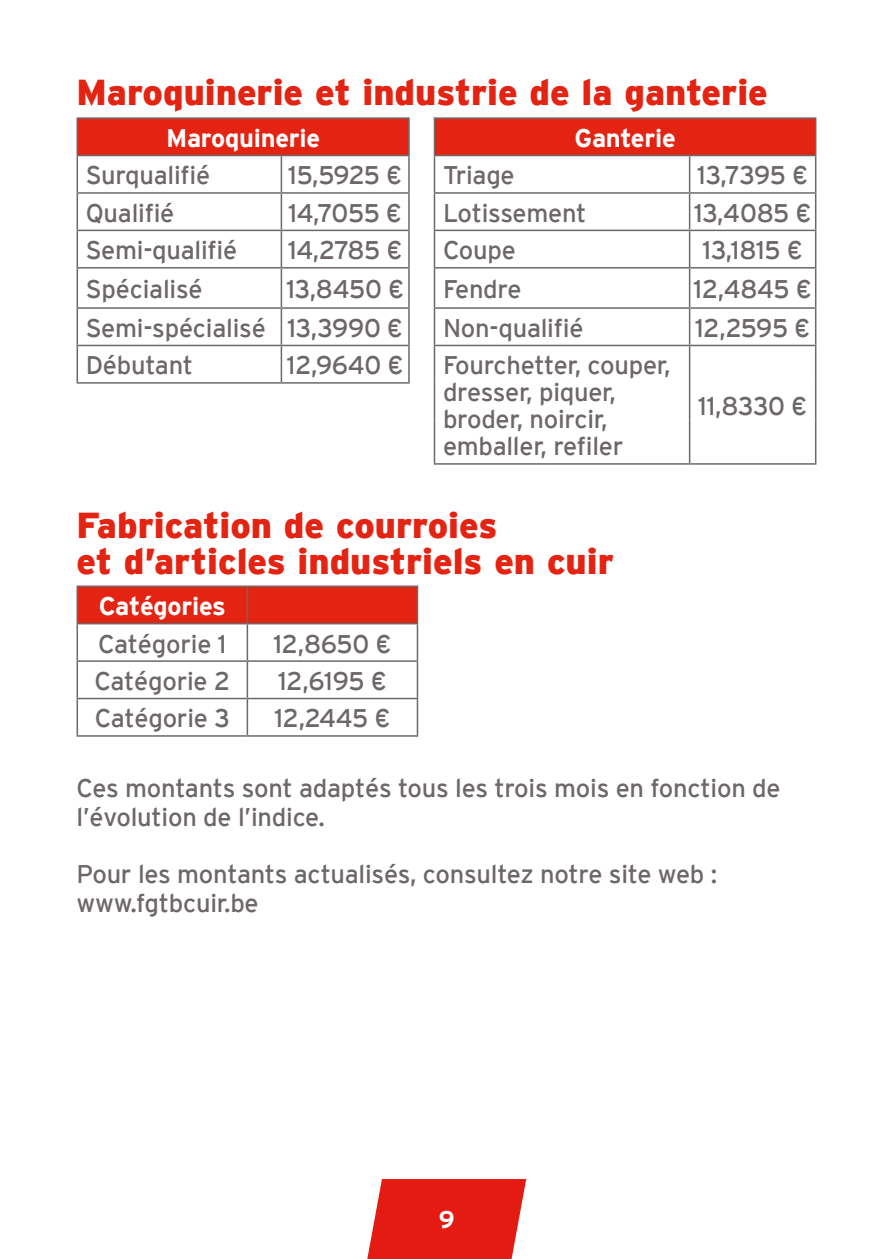
<style>
.page{position:relative;width:893px;height:1259px;background:#fff}
.page>*{position:absolute;margin:0;border:0;box-sizing:border-box;transform-origin:0 0}
.t1{font:900 36px/36px "Interstate";color:#e42413}
.t2{font:25.5px/27px "Interstate";letter-spacing:-.01em;color:#6d6768}
.t3{font:700 25.5px "Interstate";letter-spacing:-.01em;color:#fff}
.t4{font:700 24px "Interstate";color:#fff}
</style>
<div class="page">
<div style="left:78px;top:118px;width:737px;height:37px;background:#e42413"></div>
<hr style="left:77px;top:117px;width:204px;height:2px;background:#6d6768">
<hr style="left:77px;top:119px;width:1px;height:36px;background:#6d6768">
<hr style="left:281px;top:117px;width:129px;height:2px;background:#6d6768">
<hr style="left:408px;top:119px;width:2px;height:36px;background:#6d6768">
<hr style="left:434px;top:117px;width:256px;height:2px;background:#6d6768">
<hr style="left:434px;top:119px;width:1px;height:36px;background:#6d6768">
<hr style="left:690px;top:117px;width:126px;height:2px;background:#6d6768">
<hr style="left:815px;top:119px;width:1px;height:36px;background:#6d6768">
<hr style="left:77px;top:155px;width:204px;height:1px;background:#6d6768">
<hr style="left:77px;top:156px;width:1px;height:36px;background:#6d6768">
<hr style="left:281px;top:155px;width:129px;height:1px;background:#6d6768">
<hr style="left:281px;top:156px;width:1px;height:36px;background:#6d6768">
<hr style="left:408px;top:156px;width:2px;height:36px;background:#6d6768">
<hr style="left:434px;top:155px;width:256px;height:1px;background:#6d6768">
<hr style="left:434px;top:156px;width:1px;height:36px;background:#6d6768">
<hr style="left:690px;top:155px;width:126px;height:1px;background:#6d6768">
<hr style="left:689px;top:156px;width:1px;height:36px;background:#6d6768">
<hr style="left:815px;top:156px;width:1px;height:36px;background:#6d6768">
<hr style="left:77px;top:192px;width:204px;height:2px;background:#6d6768">
<hr style="left:77px;top:194px;width:1px;height:36px;background:#6d6768">
<hr style="left:281px;top:192px;width:129px;height:2px;background:#6d6768">
<hr style="left:281px;top:194px;width:1px;height:36px;background:#6d6768">
<hr style="left:408px;top:194px;width:2px;height:36px;background:#6d6768">
<hr style="left:434px;top:192px;width:256px;height:2px;background:#6d6768">
<hr style="left:434px;top:194px;width:1px;height:36px;background:#6d6768">
<hr style="left:690px;top:192px;width:126px;height:2px;background:#6d6768">
<hr style="left:689px;top:194px;width:1px;height:36px;background:#6d6768">
<hr style="left:815px;top:194px;width:1px;height:36px;background:#6d6768">
<hr style="left:77px;top:230px;width:204px;height:1px;background:#6d6768">
<hr style="left:77px;top:231px;width:1px;height:36px;background:#6d6768">
<hr style="left:281px;top:230px;width:129px;height:1px;background:#6d6768">
<hr style="left:281px;top:231px;width:1px;height:36px;background:#6d6768">
<hr style="left:408px;top:231px;width:2px;height:36px;background:#6d6768">
<hr style="left:434px;top:230px;width:256px;height:1px;background:#6d6768">
<hr style="left:434px;top:231px;width:1px;height:36px;background:#6d6768">
<hr style="left:690px;top:230px;width:126px;height:1px;background:#6d6768">
<hr style="left:689px;top:231px;width:1px;height:36px;background:#6d6768">
<hr style="left:815px;top:231px;width:1px;height:36px;background:#6d6768">
<hr style="left:77px;top:267px;width:204px;height:1px;background:#6d6768">
<hr style="left:77px;top:268px;width:1px;height:39px;background:#6d6768">
<hr style="left:281px;top:267px;width:129px;height:1px;background:#6d6768">
<hr style="left:281px;top:268px;width:1px;height:39px;background:#6d6768">
<hr style="left:408px;top:268px;width:2px;height:39px;background:#6d6768">
<hr style="left:434px;top:267px;width:256px;height:1px;background:#6d6768">
<hr style="left:434px;top:268px;width:1px;height:39px;background:#6d6768">
<hr style="left:690px;top:267px;width:126px;height:1px;background:#6d6768">
<hr style="left:689px;top:268px;width:1px;height:39px;background:#6d6768">
<hr style="left:815px;top:268px;width:1px;height:39px;background:#6d6768">
<hr style="left:77px;top:307px;width:204px;height:2px;background:#6d6768">
<hr style="left:77px;top:309px;width:1px;height:36px;background:#6d6768">
<hr style="left:281px;top:307px;width:129px;height:2px;background:#6d6768">
<hr style="left:281px;top:309px;width:1px;height:36px;background:#6d6768">
<hr style="left:408px;top:309px;width:2px;height:36px;background:#6d6768">
<hr style="left:434px;top:307px;width:256px;height:2px;background:#6d6768">
<hr style="left:434px;top:309px;width:1px;height:36px;background:#6d6768">
<hr style="left:690px;top:307px;width:126px;height:2px;background:#6d6768">
<hr style="left:689px;top:309px;width:1px;height:36px;background:#6d6768">
<hr style="left:815px;top:309px;width:1px;height:36px;background:#6d6768">
<hr style="left:77px;top:345px;width:204px;height:1px;background:#6d6768">
<hr style="left:77px;top:346px;width:1px;height:36px;background:#6d6768">
<hr style="left:281px;top:345px;width:129px;height:1px;background:#6d6768">
<hr style="left:281px;top:346px;width:1px;height:36px;background:#6d6768">
<hr style="left:408px;top:346px;width:2px;height:36px;background:#6d6768">
<hr style="left:434px;top:345px;width:256px;height:1px;background:#6d6768">
<hr style="left:434px;top:346px;width:1px;height:37px;background:#6d6768">
<hr style="left:690px;top:345px;width:126px;height:1px;background:#6d6768">
<hr style="left:689px;top:346px;width:1px;height:37px;background:#6d6768">
<hr style="left:815px;top:346px;width:1px;height:37px;background:#6d6768">
<hr style="left:77px;top:382px;width:204px;height:2px;background:#6d6768">
<hr style="left:281px;top:382px;width:129px;height:2px;background:#6d6768">
<hr style="left:434px;top:383px;width:1px;height:37px;background:#6d6768">
<hr style="left:689px;top:383px;width:1px;height:37px;background:#6d6768">
<hr style="left:815px;top:383px;width:1px;height:37px;background:#6d6768">
<hr style="left:434px;top:420px;width:1px;height:43px;background:#6d6768">
<hr style="left:689px;top:420px;width:1px;height:43px;background:#6d6768">
<hr style="left:815px;top:420px;width:1px;height:43px;background:#6d6768">
<hr style="left:434px;top:463px;width:256px;height:2px;background:#6d6768">
<hr style="left:690px;top:463px;width:126px;height:2px;background:#6d6768">
<div style="left:78px;top:587px;width:339px;height:36px;background:#e42413"></div>
<hr style="left:77px;top:585px;width:170px;height:2px;background:#6d6768">
<hr style="left:77px;top:587px;width:1px;height:36px;background:#6d6768">
<hr style="left:247px;top:585px;width:171px;height:2px;background:#6d6768">
<hr style="left:247px;top:587px;width:1px;height:36px;background:#6d6768">
<hr style="left:417px;top:587px;width:1px;height:36px;background:#6d6768">
<hr style="left:77px;top:623px;width:170px;height:1px;background:#6d6768">
<hr style="left:77px;top:624px;width:1px;height:36px;background:#6d6768">
<hr style="left:247px;top:623px;width:171px;height:1px;background:#6d6768">
<hr style="left:247px;top:624px;width:1px;height:36px;background:#6d6768">
<hr style="left:417px;top:624px;width:1px;height:36px;background:#6d6768">
<hr style="left:77px;top:660px;width:170px;height:2px;background:#6d6768">
<hr style="left:77px;top:662px;width:1px;height:36px;background:#6d6768">
<hr style="left:247px;top:660px;width:171px;height:2px;background:#6d6768">
<hr style="left:247px;top:662px;width:1px;height:36px;background:#6d6768">
<hr style="left:417px;top:662px;width:1px;height:36px;background:#6d6768">
<hr style="left:77px;top:698px;width:170px;height:1px;background:#6d6768">
<hr style="left:77px;top:699px;width:1px;height:36px;background:#6d6768">
<hr style="left:247px;top:698px;width:171px;height:1px;background:#6d6768">
<hr style="left:247px;top:699px;width:1px;height:36px;background:#6d6768">
<hr style="left:417px;top:699px;width:1px;height:36px;background:#6d6768">
<hr style="left:77px;top:735px;width:170px;height:1px;background:#6d6768">
<hr style="left:247px;top:735px;width:171px;height:1px;background:#6d6768">
<svg style="left:367px;top:1179px;width:159px;height:80px;background:#e63028"></svg>
<h1 class="t1" style="left:77px;top:74px;width:693px">Maroquinerie et industrie de la ganterie</h1>
<p class="t3" style="left:166px;top:124px;width:156px">Maroquinerie</p>
<p class="t3" style="left:574px;top:124px;width:103px">Ganterie</p>
<p class="t2" style="left:86px;top:162px;width:126px">Surqualifié</p>
<p class="t2" style="left:288px;top:162px;width:115px">15,5925 €</p>
<p class="t2" style="left:443px;top:162px;width:73px">Triage</p>
<p class="t2" style="left:697px;top:162px;width:112px">13,7395 €</p>
<p class="t2" style="left:86px;top:199px;width:90px">Qualifié</p>
<p class="t2" style="left:288px;top:199px;width:115px">14,7055 €</p>
<p class="t2" style="left:443px;top:199px;width:145px">Lotissement</p>
<p class="t2" style="left:694px;top:199px;width:119px">13,4085 €</p>
<p class="t2" style="left:86px;top:237px;width:153px">Semi-qualifié</p>
<p class="t2" style="left:288px;top:237px;width:116px">14,2785 €</p>
<p class="t2" style="left:443px;top:237px;width:74px">Coupe</p>
<p class="t2" style="left:702px;top:237px;width:102px">13,1815 €</p>
<p class="t2" style="left:86px;top:275px;width:118px">Spécialisé</p>
<p class="t2" style="left:286px;top:275px;width:119px">13,8450 €</p>
<p class="t2" style="left:443px;top:275px;width:80px">Fendre</p>
<p class="t2" style="left:693px;top:275px;width:120px">12,4845 €</p>
<p class="t2" style="left:86px;top:314px;width:319px">Semi-spécialisé 13,3990 €</p>
<p class="t2" style="left:443px;top:314px;width:142px">Non-qualifié</p>
<p class="t2" style="left:695px;top:314px;width:117px">12,2595 €</p>
<p class="t2" style="left:86px;top:352px;width:109px">Débutant</p>
<p class="t2" style="left:287px;top:352px;width:118px">12,9640 €</p>
<p class="t2" style="left:443px;top:352px;width:229px">Fourchetter, couper, dresser, piquer, broder, noircir, emballer, refiler</p>
<p class="t2" style="left:698px;top:392px;width:110px">11,8330 €</p>
<h1 class="t1" style="left:77px;top:506px;width:539px">Fabrication de courroies<br>et d’articles industriels en cuir</h1>
<p class="t3" style="left:99px;top:592px;width:129px">Catégories</p>
<p class="t2" style="left:98px;top:630px;width:130px">Catégorie 1</p>
<p class="t2" style="left:273px;top:630px;width:119px">12,8650 €</p>
<p class="t2" style="left:94px;top:667px;width:137px">Catégorie 2</p>
<p class="t2" style="left:278px;top:667px;width:110px">12,6195 €</p>
<p class="t2" style="left:95px;top:705px;width:137px">Catégorie 3</p>
<p class="t2" style="left:274px;top:705px;width:118px">12,2445 €</p>
<p class="t2" style="left:77px;top:773px;width:706px;line-height:28.8px">Ces montants sont adaptés tous les trois mois en fonction de l’évolution de l’indice.</p>
<p class="t2" style="left:77px;top:859px;width:642px;line-height:28.8px">Pour les montants actualisés, consultez notre site web : www.fgtbcuir.be</p>
<p class="t4" style="left:439px;top:1206px;width:17px">9</p>
</div>
